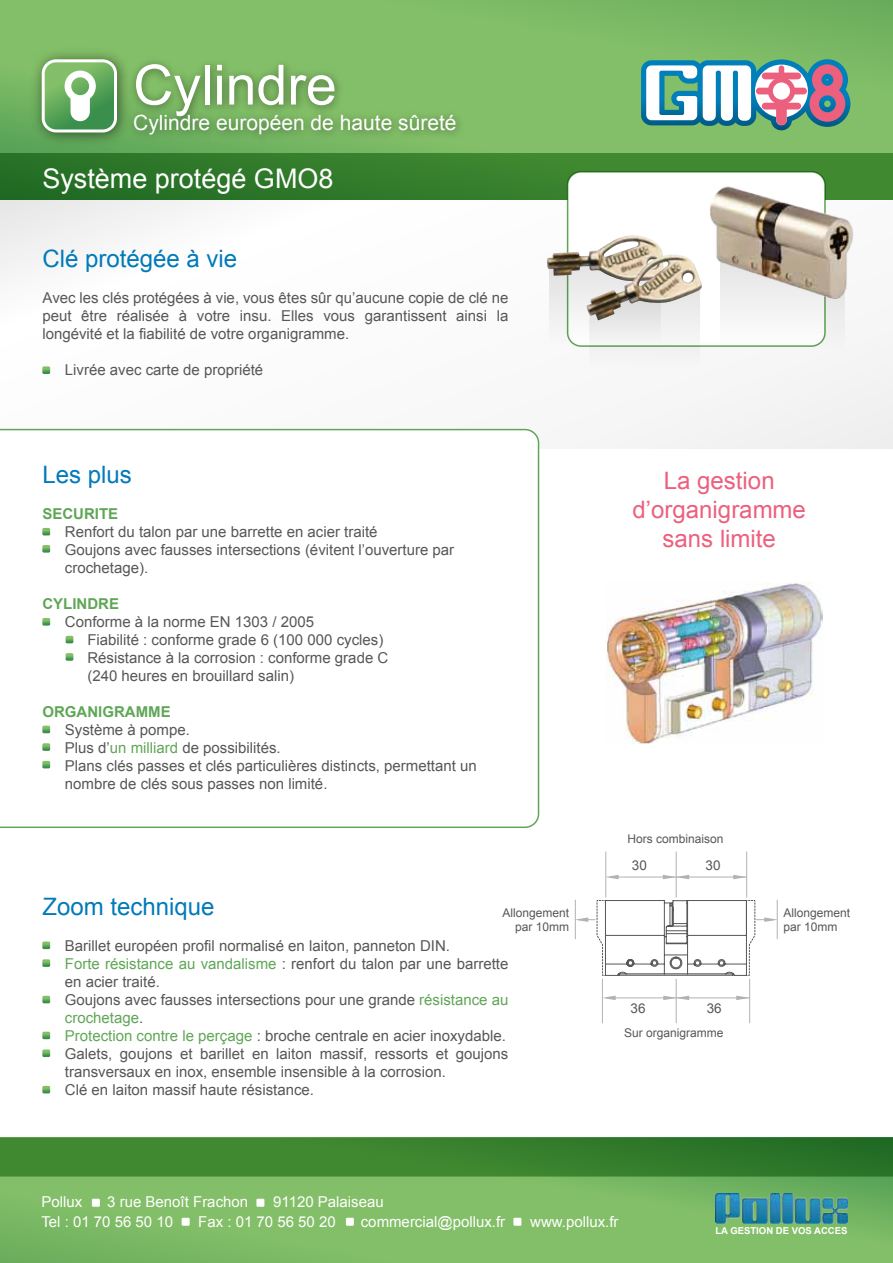
<style>
.page{position:relative;width:893px;height:1263px;background:#fff}
.page>*{position:absolute;margin:0;border:0;box-sizing:border-box;transform-origin:0 0}
.t1{font:55.5px "Arial";color:#fff}
.t2{font:27px "Arial";color:#fff}
.t3{font:24px "Arial";color:#007aba}
.t4{font:24px/28.8px "Arial";color:#ec607e;text-align:center}
.t5{font:21px "Arial";color:#fff}
.t6{font:15px/18px "Arial";color:#575756}
.t7{font:15px "Arial";color:#fff}
.t8{font:700 15px "Arial";color:#60a657}
.t9{font:13.5px "Arial";color:#575756}
.t10{font:12px/14.4px "Arial";color:#575756}
.t11{font:700 9.6px "Arial";color:#fff}
.s1{color:#60a657}
</style>
<div class="page">
<div style="left:0;top:194px;width:893px;height:254px;background:#fbfbfb"></div>
<svg style="left:0;top:429px;width:539px;height:399px"></svg>
<svg style="left:0;top:0;width:893px;height:154px;background:#7ebb65"></svg>
<div style="left:0;top:154px;width:893px;height:46px;background:linear-gradient(to right,#256f26,#478f32)"></div>
<svg style="left:0;top:1176px;width:893px;height:87px;background:#7ebb65"></svg>
<div style="left:0;top:1137px;width:893px;height:39px;background:linear-gradient(to right,#489033,#287228)"></div>
<img style="left:136px;top:45px;width:335px;height:105px">
<img style="left:25px;top:43px;width:111px;height:109px">
<div style="left:42px;top:59px;width:75px;height:73px;border:3px solid #fff;border-radius:13px"></div>
<svg style="left:43px;top:61px;width:73px;height:70px"></svg>
<div style="left:568px;top:172px;width:257px;height:174px;background:#fff;border-radius:13px"></div>
<svg style="left:549px;top:282px;width:37px;height:63px"></svg>
<svg style="left:589px;top:321px;width:111px;height:29px"></svg>
<img style="left:547px;top:235px;width:116px;height:47px">
<img style="left:586px;top:255px;width:114px;height:66px">
<div style="left:720px;top:257px;width:124px;height:94px;background:#f6f6f6"></div>
<img style="left:696px;top:169px;width:172px;height:142px">
<img style="left:607px;top:583px;width:216px;height:160px">
<svg style="left:42px;top:941px;width:8px;height:8px"></svg>
<svg style="left:42px;top:959px;width:8px;height:8px"></svg>
<svg style="left:42px;top:996px;width:8px;height:7px"></svg>
<svg style="left:42px;top:1032px;width:8px;height:7px"></svg>
<svg style="left:42px;top:1049px;width:8px;height:8px"></svg>
<svg style="left:42px;top:1086px;width:8px;height:7px"></svg>
<svg style="left:42px;top:528px;width:8px;height:7px"></svg>
<svg style="left:42px;top:545px;width:8px;height:8px"></svg>
<svg style="left:42px;top:618px;width:8px;height:8px"></svg>
<svg style="left:66px;top:636px;width:7px;height:7px"></svg>
<svg style="left:66px;top:653px;width:7px;height:8px"></svg>
<svg style="left:42px;top:726px;width:8px;height:7px"></svg>
<svg style="left:42px;top:743px;width:8px;height:8px"></svg>
<svg style="left:42px;top:761px;width:8px;height:7px"></svg>
<svg style="left:42px;top:366px;width:8px;height:8px"></svg>
<div style="left:256px;top:1199px;width:8px;height:8px;background:#fff"></div>
<div style="left:92px;top:1199px;width:8px;height:8px;background:#fff"></div>
<div style="left:346px;top:1218px;width:8px;height:8px;background:#fff"></div>
<div style="left:513px;top:1218px;width:8px;height:8px;background:#fff"></div>
<div style="left:182px;top:1218px;width:8px;height:8px;background:#fff"></div>
<img style="left:715px;top:1193px;width:133px;height:30px">
<svg style="left:641px;top:59px;width:209px;height:71px"></svg>
<div style="left:756px;top:88px;width:51px;height:6px;background:#ec607e;border-radius:3px"></div>
<div style="left:768px;top:77px;width:27px;height:28px;background:#ec607e;border-radius:50%"></div>
<div style="left:773px;top:82px;width:17px;height:18px;background:#fff;border-radius:50%"></div>
<svg style="left:603px;top:996px;width:146px;height:4px"></svg>
<hr style="left:602px;top:979px;width:1px;height:44px;background:#b2b2b2">
<hr style="left:676px;top:979px;width:1px;height:44px;background:#b2b2b2">
<hr style="left:749px;top:979px;width:1px;height:44px;background:#b2b2b2">
<svg style="left:606px;top:875px;width:140px;height:4px"></svg>
<hr style="left:605px;top:852px;width:1px;height:45px;background:#b2b2b2">
<hr style="left:676px;top:852px;width:1px;height:45px;background:#b2b2b2">
<hr style="left:746px;top:852px;width:1px;height:45px;background:#b2b2b2">
<svg style="left:575px;top:900px;width:203px;height:76px"></svg>
<h1 class="t1" style="left:133px;top:49px;width:205px">Cylindre</h1>
<h3 class="t5" style="left:133px;top:109px;width:325px">Cylindre européen de haute sûreté</h3>
<h2 class="t2" style="left:42px;top:160px;width:293px">Système protégé GMO8</h2>
<h3 class="t3" style="left:42px;top:243px;width:196px">Clé protégée à vie</h3>
<p class="t6" style="left:42px;top:289px;width:467px;text-align:justify">Avec les clés protégées à vie, vous êtes sûr qu’aucune copie de clé ne peut être réalisée à votre insu. Elles vous garantissent ainsi la longévité et la fiabilité de votre organigramme.</p>
<p class="t6" style="left:65px;top:361px;width:200px">Livrée avec carte de propriété</p>
<h3 class="t3" style="left:42px;top:459px;width:91px">Les plus</h3>
<p class="t8" style="left:42px;top:504px;width:77px">SECURITE</p>
<p class="t6" style="left:65px;top:523px;width:391px">Renfort du talon par une barrette en acier traité<br>Goujons avec fausses intersections (évitent l’ouverture par crochetage).</p>
<p class="t8" style="left:42px;top:594px;width:78px">CYLINDRE</p>
<p class="t6" style="left:87px;top:613px;width:302px;text-indent:-22px">Conforme à la norme EN 1303 / 2005<br>Fiabilité : conforme grade 6 (100 000 cycles)<br>Résistance à la corrosion : conforme grade C (240 heures en brouillard salin)</p>
<p class="t8" style="left:42px;top:702px;width:130px">ORGANIGRAMME</p>
<p class="t6" style="left:65px;top:721px;width:413px">Système à pompe.<br>Plus d’<span class="s1">un milliard</span> de possibilités.<br>Plans clés passes et clés particulières distincts, permettant un nombre de clés sous passes non limité.</p>
<h3 class="t3" style="left:42px;top:891px;width:174px">Zoom technique</h3>
<p class="t6" style="left:65px;top:937px;width:445px">Barillet européen profil normalisé en laiton, panneton DIN.<br><span class="s1">Forte résistance au vandalisme</span> : renfort du talon par une barrette en acier traité.<br>Goujons avec fausses intersections pour une grande <span class="s1">résistance au crochetage</span>.<br><span class="s1">Protection contre le perçage</span> : broche centrale en acier inoxydable.<br>Galets, goujons et barillet en laiton massif, ressorts et goujons transversaux en inox, ensemble insensible à la corrosion.<br>Clé en laiton massif haute résistance.</p>
<p class="t10" style="left:503px;top:905px;width:68px;text-align:right">Allongement par 10mm</p>
<h3 class="t4" style="left:633px;top:467px;width:175px">La gestion d’organigramme sans limite</h3>
<p class="t10" style="left:627px;top:832px;width:98px">Hors combinaison</p>
<p class="t9" style="left:632px;top:857px;width:17px">30</p>
<p class="t9" style="left:705px;top:857px;width:17px">30</p>
<p class="t9" style="left:631px;top:1000px;width:17px">36</p>
<p class="t9" style="left:707px;top:1000px;width:17px">36</p>
<p class="t10" style="left:624px;top:1025px;width:101px">Sur organigramme</p>
<p class="t10" style="left:783px;top:905px;width:68px">Allongement par 10mm</p>
<p class="t7" style="left:41px;top:1192px;width:42px">Pollux</p>
<p class="t7" style="left:107px;top:1192px;width:142px">3 rue Benoît Frachon</p>
<p class="t7" style="left:273px;top:1192px;width:112px">91120 Palaiseau</p>
<p class="t7" style="left:41px;top:1212px;width:133px">Tel : 01 70 56 50 10</p>
<p class="t7" style="left:198px;top:1212px;width:139px">Fax : 01 70 56 50 20</p>
<p class="t7" style="left:361px;top:1212px;width:146px">commercial@pollux.fr</p>
<p class="t7" style="left:530px;top:1212px;width:90px">www.pollux.fr</p>
<p class="t11" style="left:715px;top:1224px;width:134px">LA GESTION DE VOS ACCES</p>
</div>
